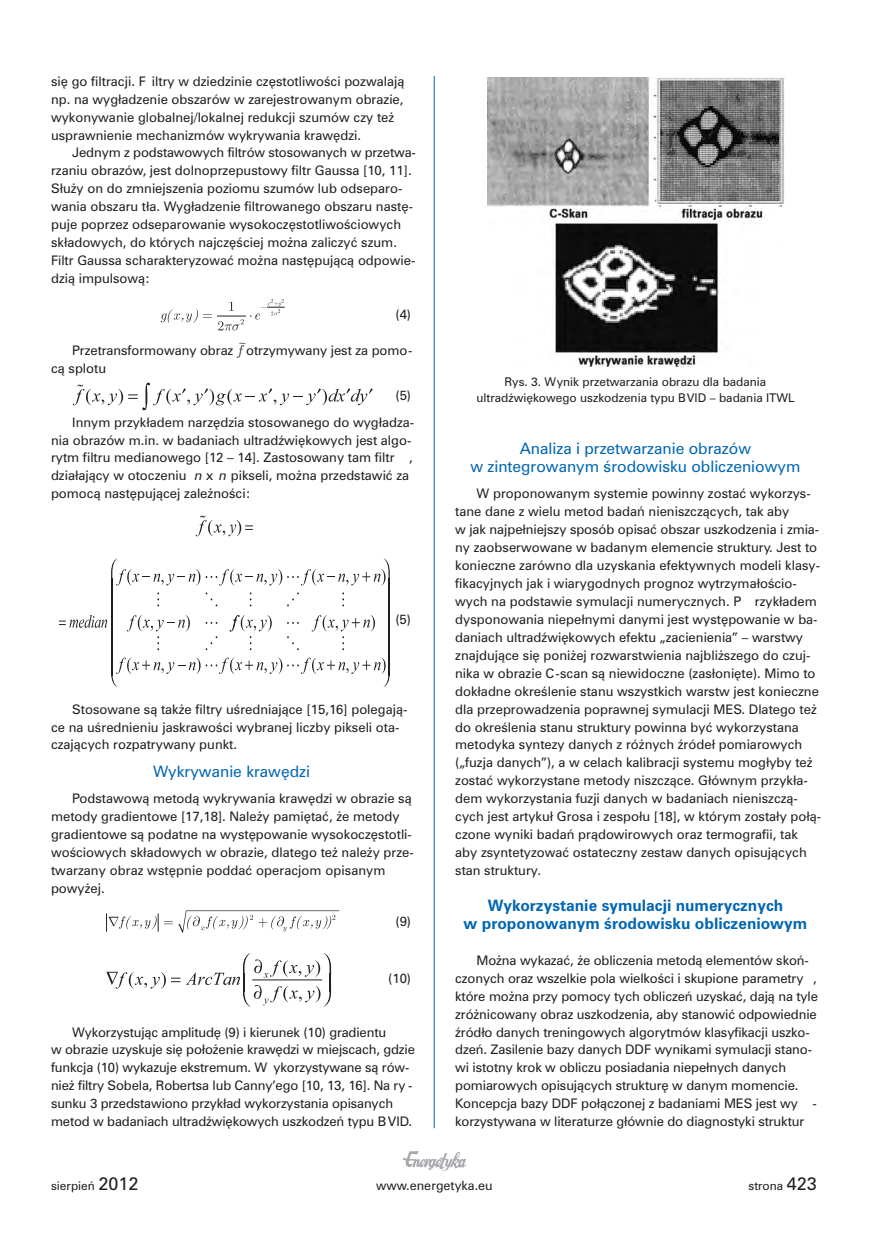
<style>
.page{position:relative;width:872px;height:1254px;background:#fff}
.page>*{position:absolute;margin:0;border:0;box-sizing:border-box;transform-origin:0 0}
.t1{font:15.75px/18px "Univers";color:#0166b3;text-align:center}
.t2{font:700 15.75px/18px "Univers";color:#0166b3;text-align:center}
.t3{font:13.2px/18px "Univers";color:#231f20}
.t4{font:12.75px "Univers";color:#231f20}
.t5{font:12px/15.8px "Univers";color:#231f20;text-align:center}
.t6{font:9px "Univers";color:#231f20}
.s1{font-family:"Euclid";font-style:italic;font-size:14.25px}
.s2{font-style:italic}
.s3{font-size:18px}
</style>
<div class="page">
<hr style="left:434px;top:76px;width:1px;height:1052px;background:#0166b3">
<svg style="left:402px;top:1151px;width:64px;height:20px"></svg>
<svg style="left:161px;top:299px;width:124px;height:32px"></svg>
<svg style="left:73px;top:383px;width:299px;height:27px"></svg>
<svg style="left:196px;top:516px;width:57px;height:20px"></svg>
<svg style="left:59px;top:558px;width:331px;height:129px"></svg>
<svg style="left:106px;top:910px;width:233px;height:23px"></svg>
<svg style="left:106px;top:972px;width:74px;height:17px"></svg>
<svg style="left:186px;top:953px;width:145px;height:54px"></svg>
<img style="left:487px;top:77px;width:298px;height:289px">
<p class="t3" style="left:51px;top:72px;width:355px">się go filtracji. F iltry w dziedzinie częstotliwości pozwalają np. na wygładzenie obszarów w zarejestrowanym obrazie, wykonywanie globalnej/lokalnej redukcji szumów czy też usprawnienie mechanizmów wykrywania krawędzi.</p>
<p class="t3" style="left:51px;top:144px;width:366px;text-indent:21px">Jednym z podstawowych filtrów stosowanych w przetwa&shy;rzaniu obrazów, jest dolnoprzepustowy filtr Gaussa [10, 11].<br>Służy on do zmniejszenia poziomu szumów lub odseparo&shy;wania obszaru tła. Wygładzenie filtrowanego obszaru nastę&shy;puje poprzez odseparowanie wysokoczęstotliwościowych składowych, do których najczęściej można zaliczyć szum.<br>Filtr Gaussa scharakteryzować można następującą odpowie&shy;dzią impulsową:</p>
<p class="t3" style="left:395px;top:305px;width:17px">(4)</p>
<p class="t3" style="left:72px;top:341px;width:342px">Przetransformowany obraz <span class="s1">f</span> otrzymywany jest za pomo-</p>
<p class="t6" style="left:239px;top:337px;width:9px">~</p>
<p class="t3" style="left:51px;top:359px;width:57px">cą splotu</p>
<p class="t3" style="left:72px;top:382px;width:343px;line-height:26.2px;text-align:right">(5)<br>Innym przykładem narzędzia stosowanego do wygładza-</p>
<p class="t3" style="left:51px;top:431px;width:363px">nia obrazów m.in. w badaniach ultradźwiękowych jest algo&shy;rytm filtru medianowego [12 – 14]. Zastosowany tam filtr , działający w otoczeniu <span class="s2">n</span> x <span class="s2">n</span> pikseli, można przedstawić za pomocą następującej zależności:</p>
<p class="t3" style="left:395px;top:610px;width:17px">(5)</p>
<p class="t3" style="left:51px;top:700px;width:358px;text-indent:21px">Stosowane są także filtry uśredniające [15,16] polegają&shy;ce na uśrednieniu jaskrawości wybranej liczby pikseli ota&shy;czających rozpatrywany punkt.</p>
<p class="t1" style="left:153px;top:762px;width:158px">Wykrywanie krawędzi</p>
<p class="t3" style="left:51px;top:790px;width:364px;text-indent:21px">Podstawową metodą wykrywania krawędzi w obrazie są metody gradientowe [17,18]. Należy pamiętać, że metody gradientowe są podatne na występowanie wysokoczęstotli&shy;wościowych składowych w obrazie, dlatego też należy prze&shy;twarzany obraz wstępnie poddać operacjom opisanym powyżej.</p>
<p class="t3" style="left:395px;top:912px;width:17px">(9)</p>
<p class="t3" style="left:388px;top:969px;width:24px">(10)</p>
<p class="t3" style="left:51px;top:1023px;width:365px;text-indent:21px">Wykorzystując amplitudę (9) i kierunek (10) gradientu<br>w obrazie uzyskuje się położenie krawędzi w miejscach, gdzie funkcja (10) wykazuje ekstremum. W ykorzystywane są rów&shy;nież filtry Sobela, Robertsa lub Canny’ego [10, 13, 16]. Na ry - sunku 3 przedstawiono przykład wykorzystania opisanych metod w badaniach ultradźwiękowych uszkodzeń typu BVID.</p>
<p class="t5" style="left:476px;top:374px;width:319px">Rys. 3. Wynik przetwarzania obrazu dla badania ultradźwiękowego uszkodzenia typu BVID – badania ITWL</p>
<p class="t1" style="left:470px;top:439px;width:331px">Analiza i przetwarzanie obrazów<br>w zintegrowanym środowisku obliczeniowym</p>
<p class="t3" style="left:455px;top:485px;width:367px;text-indent:21px">W proponowanym systemie powinny zostać wykorzys&shy;tane dane z wielu metod badań nieniszczących, tak aby<br>w jak najpełniejszy sposób opisać obszar uszkodzenia i zmia&shy;ny zaobserwowane w badanym elemencie struktury. Jest to konieczne zarówno dla uzyskania efektywnych modeli klasy&shy;fikacyjnych jak i wiarygodnych prognoz wytrzymałościo&shy;wych na podstawie symulacji numerycznych. P rzykładem dysponowania niepełnymi danymi jest występowanie w ba&shy;daniach ultradźwiękowych efektu „zacienienia” – warstwy znajdujące się poniżej rozwarstwienia najbliższego do czuj&shy;nika w obrazie C-scan są niewidoczne (zasłonięte). Mimo to dokładne określenie stanu wszystkich warstw jest konieczne dla przeprowadzenia poprawnej symulacji MES. Dlatego też do określenia stanu struktury powinna być wykorzystana metodyka syntezy danych z różnych źródeł pomiarowych („fuzja danych”), a w celach kalibracji systemu mogłyby też zostać wykorzystane metody niszczące. Głównym przykła&shy;dem wykorzystania fuzji danych w badaniach nieniszczą&shy;cych jest artykuł Grosa i zespołu [18], w którym zostały połą&shy;czone wyniki badań prądowirowych oraz termografii, tak aby zsyntetyzować ostateczny zestaw danych opisujących stan struktury.</p>
<p class="t2" style="left:463px;top:896px;width:345px">Wykorzystanie symulacji numerycznych<br>w proponowanym środowisku obliczeniowym</p>
<p class="t3" style="left:455px;top:951px;width:364px;text-indent:21px">Można wykazać, że obliczenia metodą elementów skoń&shy;czonych oraz wszelkie pola wielkości i skupione parametry , które można przy pomocy tych obliczeń uzyskać, dają na tyle zróżnicowany obraz uszkodzenia, aby stanowić odpowiednie źródło danych treningowych algorytmów klasyfikacji uszko&shy;dzeń. Zasilenie bazy danych DDF wynikami symulacji stano&shy;wi istotny krok w obliczu posiadania niepełnych danych pomiarowych opisujących strukturę w danym momencie.<br>Koncepcja bazy DDF połączonej z badaniami MES jest wy - korzystywana w literaturze głównie do diagnostyki struktur</p>
<p class="t5" style="left:51px;top:1178px;width:89px">sierpień <span class="s3">2012</span></p>
<p class="t4" style="left:376px;top:1178px;width:118px">www.energetyka.eu</p>
<p class="t5" style="left:748px;top:1178px;width:70px">strona <span class="s3">423</span></p>
</div>
